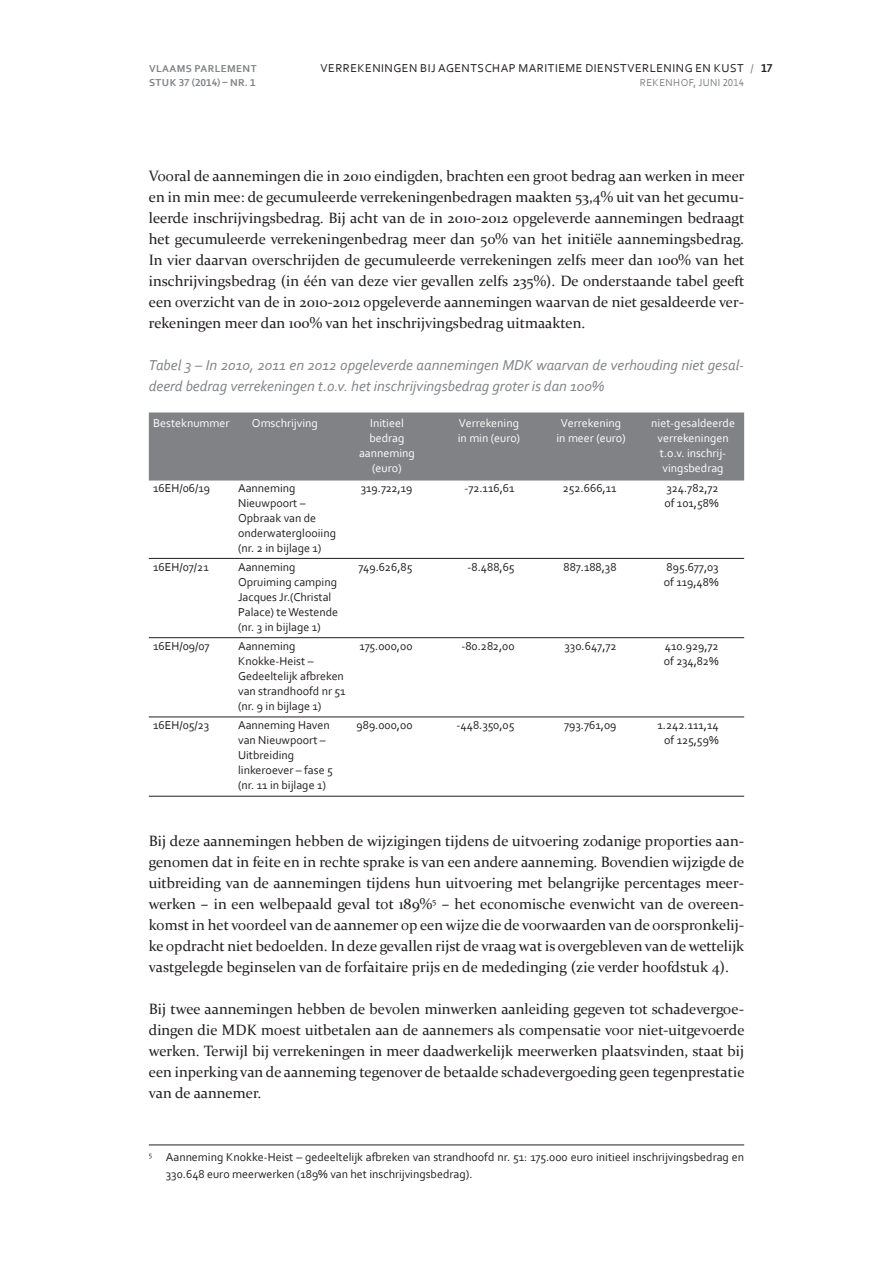
<style>
.page{position:relative;width:893px;height:1263px;background:#fff}
.page>*{position:absolute;margin:0;border:0;box-sizing:border-box;transform-origin:0 0}
.AP_body_Constantia{font:15px/21px "Constantia";color:#231f20;text-align:justify}
.AP_body_Constantia-2{font:italic 15px/21px "Corbel";color:#808285}
.AP_body_Constantia-3{font:12px "Corbel";color:#231f20}
.voetnoot{font:12px/16.5px "Corbel";color:#231f20}
.AP_body_Constantia-4{font:12px "Corbel";color:#fff}
.voetnoot-2{font:12px "Corbel";letter-spacing:.04em;color:#231f20}
.t1{font:700 12px "Corbel";color:#231f20}
.t2{font:700 10.5px/14.5px "Corbel";letter-spacing:.04em;color:#808285}
.t3{font:10.5px "Corbel";letter-spacing:.04em;color:#808285}
.s1{font-weight:400;color:#808285}
</style>
<div class="page">
<div style="left:149px;top:412px;width:595px;height:68px;background:#808285;border:2px solid #808285"></div>
<hr style="left:149px;top:558px;width:595px;height:1px;background:#231f20">
<hr style="left:149px;top:637px;width:595px;height:1px;background:#231f20">
<hr style="left:149px;top:716px;width:595px;height:1px;background:#231f20">
<hr style="left:149px;top:796px;width:595px;height:1px;background:#231f20">
<hr style="left:149px;top:1145px;width:595px;height:1px;background:#231f20">
<p class="voetnoot-2" style="left:320px;top:60px;width:425px">VERREKENINGEN BIJ AGENTSCHAP MARITIEME DIENSTVERLENING EN KUST</p>
<p class="t3" style="left:640px;top:76px;width:106px">REKENHOF, JUNI 2014</p>
<p class="t2" style="left:149px;top:61px;width:109px">VLAAMS PARLEMENT<br>STUK 37 (2014) – NR. 1</p>
<p class="t1" style="left:750px;top:60px;width:24px"><span class="s1">/</span> 17</p>
<p class="AP_body_Constantia" style="left:149px;top:165px;width:597px">Vooral de aannemingen die in 2010 eindigden, brachten een groot bedrag aan werken in meer en in min mee: de gecumuleerde verrekeningenbedragen maakten 53,4% uit van het gecumu&shy;leerde inschrijvingsbedrag. Bij acht van de in 2010-2012 opgeleverde aannemingen bedraagt het gecumuleerde verrekeningenbedrag meer dan 50% van het initiële aannemingsbedrag.<br>In vier daarvan overschrijden de gecumuleerde verrekeningen zelfs meer dan 100% van het inschrijvingsbedrag (in één van deze vier gevallen zelfs 235%). De onderstaande tabel geeft een overzicht van de in 2010-2012 opgeleverde aannemingen waarvan de niet gesaldeerde ver&shy;rekeningen meer dan 100% van het inschrijvingsbedrag uitmaakten.</p>
<p class="AP_body_Constantia-2" style="left:149px;top:354px;width:597px">Tabel 3 – In 2010, 2011 en 2012 opgeleverde aannemingen MDK waarvan de verhouding niet gesal&shy;deerd bedrag verrekeningen t.o.v. het inschrijvingsbedrag groter is dan 100%</p>
<p class="AP_body_Constantia-4" style="left:153px;top:416px;width:78px">Besteknummer</p>
<p class="AP_body_Constantia-4" style="left:252px;top:416px;width:67px">Omschrijving</p>
<p class="AP_body_Constantia-4" style="left:370px;top:416px;width:35px">Initieel</p>
<p class="AP_body_Constantia-4" style="left:459px;top:416px;width:62px">Verrekening</p>
<p class="AP_body_Constantia-4" style="left:561px;top:416px;width:62px">Verrekening</p>
<p class="AP_body_Constantia-4" style="left:651px;top:416px;width:85px">niet-gesaldeerde</p>
<p class="AP_body_Constantia-4" style="left:369px;top:431px;width:37px">bedrag</p>
<p class="AP_body_Constantia-4" style="left:458px;top:431px;width:64px">in min (euro)</p>
<p class="AP_body_Constantia-4" style="left:556px;top:431px;width:71px">in meer (euro)</p>
<p class="AP_body_Constantia-4" style="left:657px;top:431px;width:73px">verrekeningen</p>
<p class="AP_body_Constantia-4" style="left:359px;top:446px;width:57px">aanneming</p>
<p class="AP_body_Constantia-4" style="left:660px;top:446px;width:68px">t.o.v. inschrij-</p>
<p class="AP_body_Constantia-4" style="left:372px;top:461px;width:31px">(euro)</p>
<p class="AP_body_Constantia-4" style="left:663px;top:461px;width:62px">vingsbedrag</p>
<p class="AP_body_Constantia-3" style="left:153px;top:480px;width:59px">16EH/06/19</p>
<p class="AP_body_Constantia-3" style="left:238px;top:480px;width:59px">Aanneming</p>
<p class="AP_body_Constantia-3" style="left:361px;top:480px;width:53px">319.722,19</p>
<p class="AP_body_Constantia-3" style="left:464px;top:480px;width:52px">-72.116,61</p>
<p class="AP_body_Constantia-3" style="left:563px;top:480px;width:55px">252.666,11</p>
<p class="AP_body_Constantia-3" style="left:666px;top:480px;width:54px">324.782,72</p>
<p class="AP_body_Constantia-3" style="left:238px;top:495px;width:69px">Nieuwpoort –</p>
<p class="AP_body_Constantia-3" style="left:664px;top:495px;width:56px">of 101,58%</p>
<p class="AP_body_Constantia-3" style="left:238px;top:510px;width:80px">Opbraak van de</p>
<p class="AP_body_Constantia-3" style="left:238px;top:525px;width:99px">onderwaterglooiing</p>
<p class="AP_body_Constantia-3" style="left:238px;top:540px;width:85px">(nr. 2 in bijlage 1)</p>
<p class="AP_body_Constantia-3" style="left:153px;top:559px;width:57px">16EH/07/21</p>
<p class="AP_body_Constantia-3" style="left:238px;top:559px;width:59px">Aanneming</p>
<p class="AP_body_Constantia-3" style="left:358px;top:559px;width:56px">749.626,85</p>
<p class="AP_body_Constantia-3" style="left:468px;top:559px;width:48px">-8.488,65</p>
<p class="AP_body_Constantia-3" style="left:564px;top:559px;width:55px">887.188,38</p>
<p class="AP_body_Constantia-3" style="left:667px;top:559px;width:54px">895.677,03</p>
<p class="AP_body_Constantia-3" style="left:238px;top:574px;width:100px">Opruiming camping</p>
<p class="AP_body_Constantia-3" style="left:664px;top:574px;width:56px">of 119,48%</p>
<p class="AP_body_Constantia-3" style="left:238px;top:589px;width:95px">Jacques Jr.(Christal</p>
<p class="AP_body_Constantia-3" style="left:238px;top:604px;width:102px">Palace) te Westende</p>
<p class="AP_body_Constantia-3" style="left:238px;top:619px;width:84px">(nr. 3 in bijlage 1)</p>
<p class="AP_body_Constantia-3" style="left:153px;top:639px;width:58px">16EH/09/07</p>
<p class="AP_body_Constantia-3" style="left:238px;top:639px;width:59px">Aanneming</p>
<p class="AP_body_Constantia-3" style="left:360px;top:639px;width:54px">175.000,00</p>
<p class="AP_body_Constantia-3" style="left:461px;top:639px;width:55px">-80.282,00</p>
<p class="AP_body_Constantia-3" style="left:565px;top:639px;width:54px">330.647,72</p>
<p class="AP_body_Constantia-3" style="left:665px;top:639px;width:55px">410.929,72</p>
<p class="AP_body_Constantia-3" style="left:238px;top:654px;width:77px">Knokke-Heist –</p>
<p class="AP_body_Constantia-3" style="left:664px;top:654px;width:56px">of 234,82%</p>
<p class="AP_body_Constantia-3" style="left:238px;top:669px;width:107px">Gedeeltelijk afbreken</p>
<p class="AP_body_Constantia-3" style="left:238px;top:684px;width:109px">van strandhoofd nr 51</p>
<p class="AP_body_Constantia-3" style="left:238px;top:699px;width:85px">(nr. 9 in bijlage 1)</p>
<p class="AP_body_Constantia-3" style="left:153px;top:718px;width:58px">16EH/05/23</p>
<p class="AP_body_Constantia-3" style="left:238px;top:718px;width:93px">Aanneming Haven</p>
<p class="AP_body_Constantia-3" style="left:357px;top:718px;width:57px">989.000,00</p>
<p class="AP_body_Constantia-3" style="left:457px;top:718px;width:59px">-448.350,05</p>
<p class="AP_body_Constantia-3" style="left:564px;top:718px;width:54px">793.761,09</p>
<p class="AP_body_Constantia-3" style="left:658px;top:718px;width:63px">1.242.111,14</p>
<p class="AP_body_Constantia-3" style="left:238px;top:733px;width:89px">van Nieuwpoort –</p>
<p class="AP_body_Constantia-3" style="left:664px;top:733px;width:56px">of 125,59%</p>
<p class="AP_body_Constantia-3" style="left:238px;top:748px;width:58px">Uitbreiding</p>
<p class="AP_body_Constantia-3" style="left:238px;top:763px;width:96px">linkeroever – fase 5</p>
<p class="AP_body_Constantia-3" style="left:238px;top:778px;width:89px">(nr. 11 in bijlage 1)</p>
<p class="AP_body_Constantia" style="left:149px;top:830px;width:597px">Bij deze aannemingen hebben de wijzigingen tijdens de uitvoering zodanige proporties aan&shy;genomen dat in feite en in rechte sprake is van een andere aanneming. Bovendien wijzigde de uitbreiding van de aannemingen tijdens hun uitvoering met belangrijke percentages meer&shy;werken – in een welbepaald geval tot 189%<sup>5</sup> – het economische evenwicht van de overeen&shy;komst in het voordeel van de aannemer op een wijze die de voorwaarden van de oorspronkelij&shy;ke opdracht niet bedoelden. In deze gevallen rijst de vraag wat is overgebleven van de wettelijk vastgelegde beginselen van de forfaitaire prijs en de mededinging (zie verder hoofdstuk 4).</p>
<p class="AP_body_Constantia" style="left:149px;top:998px;width:597px">Bij twee aannemingen hebben de bevolen minwerken aanleiding gegeven tot schadevergoe&shy;dingen die MDK moest uitbetalen aan de aannemers als compensatie voor niet-uitgevoerde werken. Terwijl bij verrekeningen in meer daadwerkelijk meerwerken plaatsvinden, staat bij een inperking van de aanneming tegenover de betaalde schadevergoeding geen tegenprestatie van de aannemer.</p>
<p class="voetnoot" style="left:166px;top:1149px;width:580px;text-indent:-17px"><sup>5</sup> Aanneming Knokke-Heist – gedeeltelijk afbreken van strandhoofd nr. 51: 175.000 euro initieel inschrijvingsbedrag en<br>330.648 euro meerwerken (189% van het inschrijvingsbedrag).</p>
</div>
